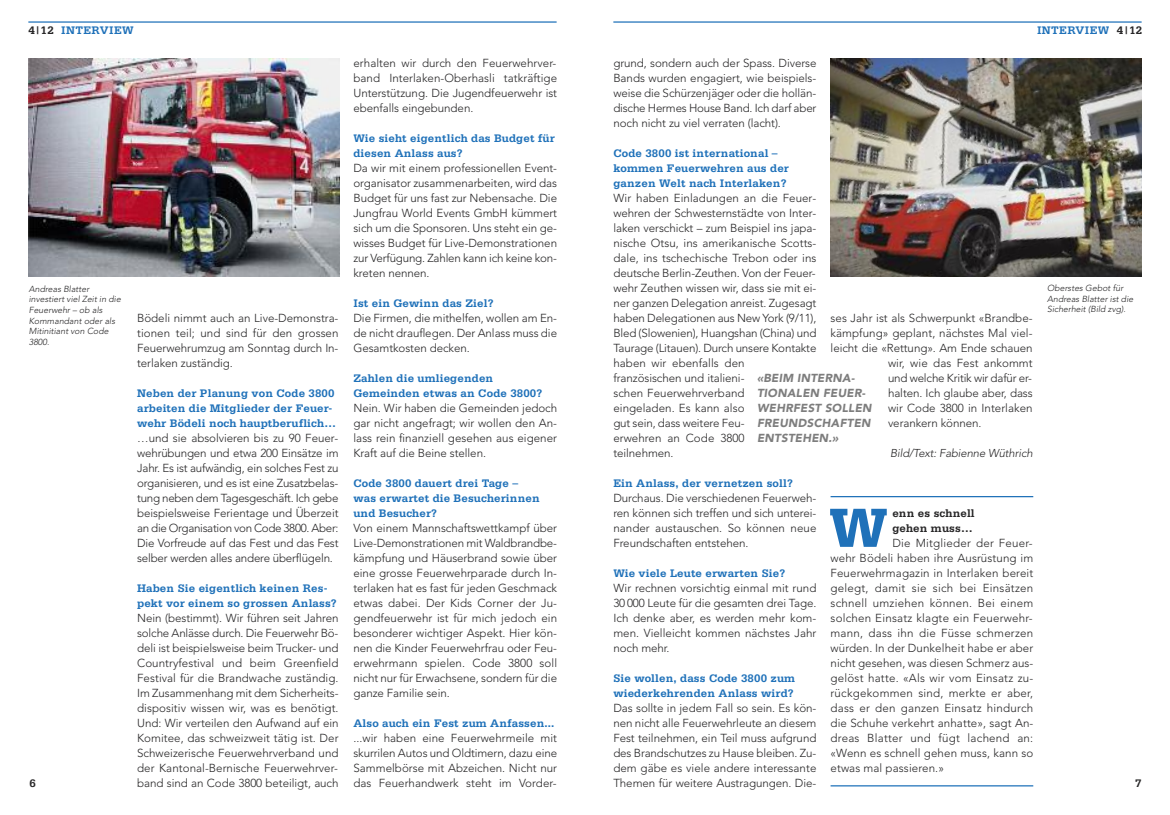
<style>
.page{position:relative;width:1170px;height:815px;background:#fff}
.page>*{position:absolute;margin:0;border:0;box-sizing:border-box;transform-origin:0 0}
.t1{font:900 58.25px "Serifa";color:#1f71b9}
.t2{font:300 11.5px/15px "Avenir";letter-spacing:-.005em;color:#272627;text-align:justify}
.t3{font:700 11.5px/15px "Serifa";letter-spacing:.01em;color:#1f71b9}
.t4{font:italic 900 11.5px/15px "Avenir";letter-spacing:.02em;color:#7d7d7d}
.t5{font:700 11.5px "Serifa";letter-spacing:.03em;color:#1f71b9}
.t6{font:700 11.5px/15px "Serifa";letter-spacing:.01em;color:#272627}
.t7{font:italic 300 11.38px "Avenir";letter-spacing:-.01em;color:#272627}
.t8{font:italic 300 8.75px/10.6px "Avenir";letter-spacing:.005em;color:#272627}
.s1{color:#272627}
</style>
<div class="page">
<hr style="left:28px;top:21px;width:528px;height:2px;background:#1f71b9">
<hr style="left:613px;top:21px;width:528px;height:2px;background:#1f71b9">
<img style="left:28px;top:58px;width:311px;height:218px">
<img style="left:830px;top:58px;width:311px;height:218px">
<hr style="left:830px;top:496px;width:203px;height:1px;background:#1f71b9">
<hr style="left:830px;top:785px;width:203px;height:1px;background:#1f71b9">
<p class="t5" style="left:28px;top:27px;width:107px"><span class="s1">4 |12</span> INTERVIEW</p>
<p class="t5" style="left:1036px;top:27px;width:107px">INTERVIEW <span class="s1">4 |12</span></p>
<p class="t2" style="left:613px;top:56px;width:204px">grund, sondern auch der Spass. Diverse Bands wurden engagiert, wie beispiels&shy;weise die Schürzenjäger oder die hollän&shy;dische Hermes House Band. Ich darf aber noch nicht zu viel verraten (lacht).</p>
<p class="t3" style="left:613px;top:146px;width:177px">Code 3800 ist international – kommen Feuerwehren aus der ganzen Welt nach Interlaken?</p>
<p class="t2" style="left:613px;top:191px;width:204px;text-align:left">Wir haben Einladungen an die Feuer&shy;wehren der Schwesternstädte von Inter&shy;laken verschickt – zum Beispiel ins japa&shy;nische Otsu, ins amerikanische Scotts&shy;dale, ins tschechische Trebon oder ins deutsche Berlin-Zeuthen. Von der Feuer&shy;wehr Zeuthen wissen wir, dass sie mit ei&shy;ner ganzen Delegation anreist. Zugesagt haben Delegationen aus New York (9/11), Bled (Slowenien), Huangshan (China) und Taurage (Litauen). Durch unsere Kontakte haben wir ebenfalls den<br>französischen und italieni-<br>schen Feuerwehrverband<br>eingeladen. Es kann also<br>gut sein, dass weitere Feu-<br>erwehren an Code 3800<br>teilnehmen.</p>
<p class="t3" style="left:613px;top:476px;width:181px">Ein Anlass, der vernetzen soll?</p>
<p class="t2" style="left:613px;top:491px;width:204px">Durchaus. Die verschiedenen Feuerweh&shy;ren können sich treffen und sich unterei&shy;nander austauschen. So können neue Freundschaften entstehen.</p>
<p class="t3" style="left:613px;top:566px;width:173px">Wie viele Leute erwarten Sie?</p>
<p class="t2" style="left:613px;top:581px;width:204px">Wir rechnen vorsichtig einmal mit rund 30 000 Leute für die gesamten drei Tage.<br>Ich denke aber, es werden mehr kom&shy;men. Vielleicht kommen nächstes Jahr noch mehr.</p>
<p class="t3" style="left:613px;top:671px;width:183px">Sie wollen, dass Code 3800 zum wiederkehrenden Anlass wird?</p>
<p class="t2" style="left:613px;top:701px;width:204px">Das sollte in jedem Fall so sein. Es kön&shy;nen nicht alle Feuerwehrleute an diesem Fest teilnehmen, ein Teil muss aufgrund des Brandschutzes zu Hause bleiben. Zu&shy;dem gäbe es viele andere interessante Themen für weitere Austragungen. Die-</p>
<p class="t2" style="left:353px;top:56px;width:205px">erhalten wir durch den Feuerwehrver&shy;band Interlaken-Oberhasli tatkräftige Unterstützung. Die Jugendfeuerwehr ist ebenfalls eingebunden.</p>
<p class="t3" style="left:353px;top:131px;width:203px">Wie sieht eigentlich das Budget für diesen Anlass aus?</p>
<p class="t2" style="left:353px;top:161px;width:205px">Da wir mit einem professionellen Event&shy;organisator zusammenarbeiten, wird das Budget für uns fast zur Nebensache. Die Jungfrau World Events GmbH kümmert sich um die Sponsoren. Uns steht ein ge&shy;wisses Budget für Live-Demonstrationen zur Verfügung. Zahlen kann ich keine kon&shy;kreten nennen.</p>
<p class="t3" style="left:353px;top:296px;width:141px">Ist ein Gewinn das Ziel?</p>
<p class="t2" style="left:353px;top:311px;width:205px">Die Firmen, die mithelfen, wollen am En&shy;de nicht drauflegen. Der Anlass muss die Gesamtkosten decken.</p>
<p class="t3" style="left:353px;top:371px;width:190px">Zahlen die umliegenden<br>Gemeinden etwas an Code 3800?</p>
<p class="t2" style="left:353px;top:401px;width:205px">Nein. Wir haben die Gemeinden jedoch gar nicht angefragt; wir wollen den An&shy;lass rein finanziell gesehen aus eigener Kraft auf die Beine stellen.</p>
<p class="t3" style="left:353px;top:476px;width:188px">Code 3800 dauert drei Tage – was erwartet die Besucherinnen und Besucher?</p>
<p class="t2" style="left:353px;top:521px;width:205px">Von einem Mannschaftswettkampf über Live-Demonstrationen mit Waldbrandbe&shy;kämpfung und Häuserbrand sowie über eine grosse Feuerwehrparade durch In&shy;terlaken hat es fast für jeden Geschmack etwas dabei. Der Kids Corner der Ju&shy;gendfeuerwehr ist für mich jedoch ein besonderer wichtiger Aspekt. Hier kön&shy;nen die Kinder Feuerwehrfrau oder Feu&shy;erwehrmann spielen. Code 3800 soll nicht nur für Erwachsene, sondern für die ganze Familie sein.</p>
<p class="t3" style="left:353px;top:716px;width:202px">Also auch ein Fest zum Anfassen...</p>
<p class="t2" style="left:353px;top:731px;width:205px">...wir haben eine Feuerwehrmeile mit skurrilen Autos und Oldtimern, dazu eine Sammelbörse mit Abzeichen. Nicht nur das Feuerhandwerk steht im Vorder-</p>
<p class="t8" style="left:29px;top:284px;width:94px">Andreas Blatter investiert viel Zeit in die<br>Feuerwehr – ob als<br>Kommandant oder als<br>Mitinitiant von Code<br>3800.</p>
<p class="t8" style="left:1046px;top:283px;width:88px">Oberstes Gebot für<br>Andreas Blatter ist die<br>Sicherheit (Bild zvg).</p>
<p class="t2" style="left:137px;top:311px;width:203px">Bödeli nimmt auch an Live-Demonstra&shy;tionen teil; und sind für den grossen Feuerwehrumzug am Sonntag durch In&shy;terlaken zuständig.</p>
<p class="t3" style="left:137px;top:386px;width:200px">Neben der Planung von Code 3800 arbeiten die Mitglieder der Feuer&shy;wehr Bödeli noch hauptberuflich…</p>
<p class="t2" style="left:137px;top:431px;width:203px">…und sie absolvieren bis zu 90 Feuer&shy;wehrübungen und etwa 200 Einsätze im Jahr. Es ist aufwändig, ein solches Fest zu organisieren, und es ist eine Zusatzbelas&shy;tung neben dem Tagesgeschäft. Ich gebe beispielsweise Ferientage und Überzeit an die Organisation von Code 3800. Aber:<br>Die Vorfreude auf das Fest und das Fest selber werden alles andere überflügeln.</p>
<p class="t3" style="left:137px;top:581px;width:201px">Haben Sie eigentlich keinen Res&shy;pekt vor einem so grossen Anlass?</p>
<p class="t2" style="left:137px;top:611px;width:203px">Nein (bestimmt). Wir führen seit Jahren solche Anlässe durch. Die Feuerwehr Bö&shy;deli ist beispielsweise beim Trucker- und Countryfestival und beim Greenfield Festival für die Brandwache zuständig.<br>Im Zusammenhang mit dem Sicherheits&shy;dispositiv wissen wir, was es benötigt.<br>Und: Wir verteilen den Aufwand auf ein Komitee, das schweizweit tätig ist. Der Schweizerische Feuerwehrverband und der Kantonal-Bernische Feuerwehrver&shy;band sind an Code 3800 beteiligt, auch</p>
<p class="t2" style="left:830px;top:311px;width:203px">ses Jahr ist als Schwerpunkt «Brandbe-</p>
<p class="t2" style="left:830px;top:326px;width:203px">kämpfung» geplant, nächstes Mal viel-</p>
<p class="t2" style="left:830px;top:341px;width:203px">leicht die «Rettung». Am Ende schauen</p>
<p class="t2" style="left:887px;top:356px;width:146px">wir, wie das Fest ankommt</p>
<p class="t2" style="left:887px;top:371px;width:145px">und welche Kritik wir dafür er-</p>
<p class="t2" style="left:887px;top:386px;width:146px">halten. Ich glaube aber, dass</p>
<p class="t2" style="left:887px;top:401px;width:146px">wir Code 3800 in Interlaken</p>
<p class="t2" style="left:887px;top:416px;width:95px">verankern können.</p>
<p class="t7" style="left:890px;top:448px;width:144px">Bild/Text: Fabienne Wüthrich</p>
<p class="t4" style="left:757px;top:371px;width:116px">«BEIM INTERNA-<br>TIONALEN FEUER-<br>WEHRFEST SOLLEN<br>FREUNDSCHAFTEN<br>ENTSTEHEN.»</p>
<h1 class="t1" style="left:829px;top:507px;width:60px">W</h1>
<p class="t6" style="left:892px;top:506px;width:84px">enn es schnell gehen muss…</p>
<p class="t2" style="left:830px;top:536px;width:204px;text-indent:62px">Die Mitglieder der Feuer&shy;wehr Bödeli haben ihre Ausrüstung im Feuerwehrmagazin in Interlaken bereit gelegt, damit sie sich bei Einsätzen schnell umziehen können. Bei einem solchen Einsatz klagte ein Feuerwehr&shy;mann, dass ihn die Füsse schmerzen würden. In der Dunkelheit habe er aber nicht gesehen, was diesen Schmerz aus&shy;gelöst hatte. «Als wir vom Einsatz zu&shy;rückgekommen sind, merkte er aber, dass er den ganzen Einsatz hindurch die Schuhe verkehrt anhatte», sagt An&shy;dreas Blatter und fügt lachend an: «Wenn es schnell gehen muss, kann so etwas mal passieren.»</p>
<p class="t6" style="left:30px;top:777px;width:8px">6</p>
<p class="t6" style="left:1135px;top:777px;width:8px">7</p>
</div>
